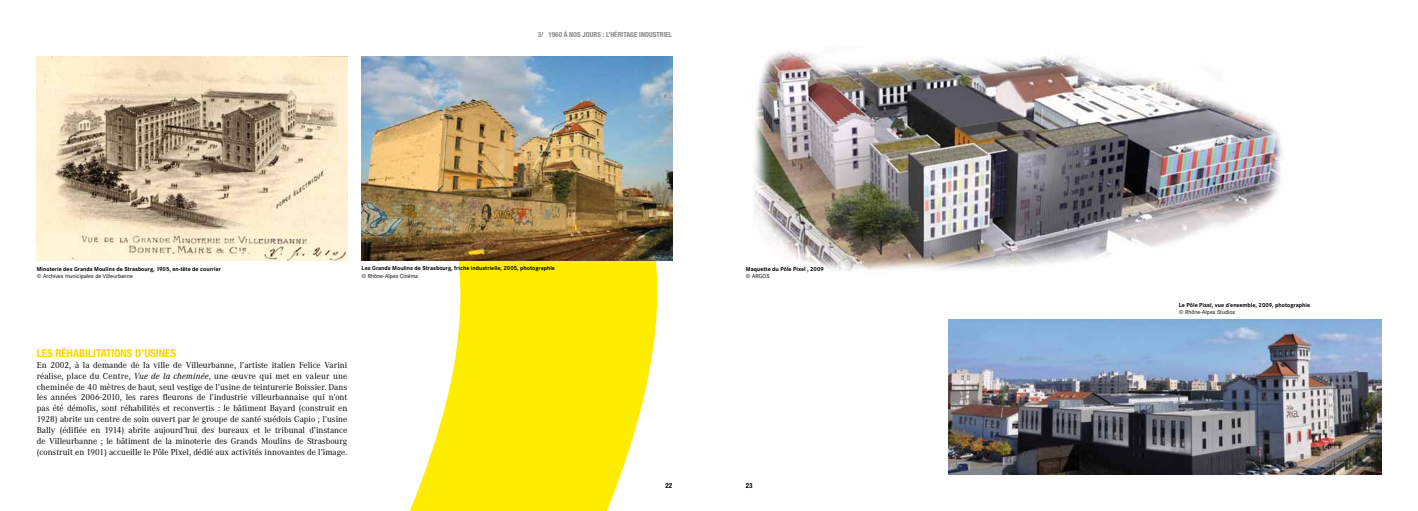
<style>
.page{position:relative;width:1418px;height:511px;background:#fff}
.page>*{position:absolute;margin:0;border:0;box-sizing:border-box;transform-origin:0 0}
.t1{font:700 condensed 11px "Helvetica Neue";color:#ffd400}
.t2{font:9px/10.8px "Corporate A";color:#000;text-align:justify}
.t3{font:700 condensed 7px "Helvetica Neue";color:#87888a}
.t4{font:700 condensed 7px "Helvetica Neue";color:#000}
.t5{font:700 6px "Corporate S";color:#000}
.t6{font:6px "Corporate S";color:#000}
.s1{font-style:italic}
</style>
<div class="page">
<svg style="left:272px;top:197px;width:385px;height:313px;fill:#ffed00"></svg>
<img style="left:37px;top:57px;width:310px;height:203px">
<img style="left:361px;top:57px;width:311px;height:203px">
<img style="left:948px;top:319px;width:432px;height:154px">
<img style="left:754px;top:51px;width:528px;height:221px">
<p class="t3" style="left:538px;top:30px;width:37px">3/ 1960 À NOS</p>
<p class="t3" style="left:582px;top:30px;width:5px">JOURS</p>
<p class="t3" style="left:602px;top:30px;width:13px">: L’HÉRITAGE</p>
<p class="t3" style="left:639px;top:30px;width:5px">INDUSTRIEL</p>
<p class="t5" style="left:37px;top:265px;width:186px">Minoterie des Grands Moulins de Strasbourg, 1905, en-tête de courrier</p>
<p class="t6" style="left:37px;top:272px;width:98px">© Archives municipales de Villeurbanne</p>
<p class="t5" style="left:361px;top:264px;width:195px">Les Grands Moulins de Strasbourg, friche industrielle, 2005, photographie</p>
<p class="t6" style="left:361px;top:272px;width:58px">© Rhône-Alpes Cinéma</p>
<p class="t1" style="left:37px;top:346px;width:25px">LES RÉHABILITATIONS</p>
<p class="t1" style="left:135px;top:346px;width:16px">D’USINES</p>
<p class="t2" style="left:37px;top:359px;width:312px">En 2002, à la demande de la ville de Villeurbanne, l’artiste italien Felice Varini réalise, place du Centre, <span class="s1">Vue de la cheminée</span>, une œuvre qui met en valeur une cheminée de 40 mètres de haut, seul vestige de l’usine de teinturerie Boissier. Dans les années 2006-2010, les rares fleurons de l’industrie villeurbannaise qui n’ont pas été démolis, sont réhabilités et reconvertis : le bâtiment Bayard (construit en 1928) abrite un centre de soin ouvert par le groupe de santé suédois Capio ; l’usine Bally (édifiée en 1914) abrite aujourd’hui des bureaux et le tribunal d’instance de Villeurbanne ; le bâtiment de la minoterie des Grands Moulins de Strasbourg (construit en 1901) accueille le Pôle Pixel, dédié aux activités innovantes de l’image.</p>
<p class="t5" style="left:746px;top:265px;width:79px">Maquette du Pôle Pixel , 2009</p>
<p class="t6" style="left:746px;top:272px;width:25px">© ARGOS</p>
<p class="t4" style="left:665px;top:481px;width:8px">22</p>
<p class="t4" style="left:746px;top:481px;width:8px">23</p>
<p class="t5" style="left:1178px;top:301px;width:133px">Le Pôle Pixel, vue d’ensemble, 2009, photographie</p>
<p class="t6" style="left:1178px;top:308px;width:58px">© Rhône-Alpes Studios</p>
</div>
